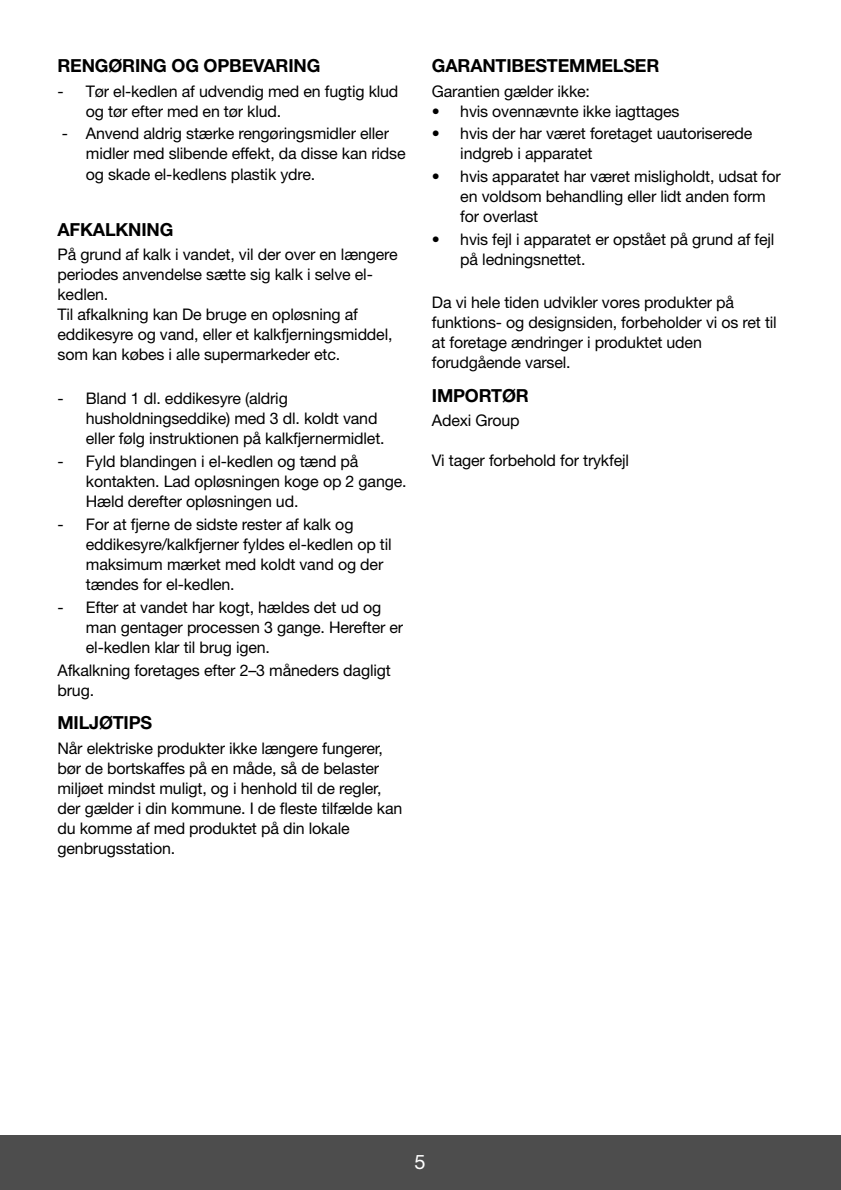
<style>
.page{position:relative;width:841px;height:1190px;background:#fff}
.page>*{position:absolute;margin:0;border:0;box-sizing:border-box;transform-origin:0 0}
.t1{font:20px "Helvetica Neue";color:#fff}
.t2{font:700 18px "Helvetica Neue";letter-spacing:-.01em;color:#000}
.t3{font:16px/20px "Helvetica Neue";letter-spacing:-.01em;color:#000}
</style>
<div class="page">
<div style="left:0;top:1135px;width:841px;height:54px;background:#4d4d4d"></div>
<p class="t2" style="left:57px;top:59px;width:264px">RENGØRING OG OPBEVARING</p>
<p class="t3" style="left:86px;top:82px;width:314px;text-indent:-28px">- Tør el-kedlen af udvendig med en fugtig klud og tør efter med en tør klud.</p>
<p class="t3" style="left:86px;top:125px;width:321px;text-indent:-24px">- Anvend aldrig stærke rengøringsmidler eller midler med slibende effekt, da disse kan ridse og skade el-kedlens plastik ydre.</p>
<p class="t2" style="left:57px;top:223px;width:117px">AFKALKNING</p>
<p class="t3" style="left:57px;top:246px;width:342px">På grund af kalk i vandet, vil der over en længere periodes anvendelse sætte sig kalk i selve el&shy;kedlen.<br>Til afkalkning kan De bruge en opløsning af eddikesyre og vand, eller et kalkfjerningsmiddel, som kan købes i alle supermarkeder etc.</p>
<p class="t3" style="left:86px;top:390px;width:300px;text-indent:-28px">- Bland 1 dl. eddikesyre (aldrig husholdningseddike) med 3 dl. koldt vand eller følg instruktionen på kalkfjernermidlet.</p>
<p class="t3" style="left:86px;top:453px;width:322px;text-indent:-28px">- Fyld blandingen i el-kedlen og tænd på kontakten. Lad opløsningen koge op 2 gange.<br>Hæld derefter opløsningen ud.</p>
<p class="t3" style="left:86px;top:516px;width:307px;text-indent:-28px">- For at fjerne de sidste rester af kalk og eddikesyre/kalkfjerner fyldes el-kedlen op til maksimum mærket med koldt vand og der tændes for el-kedlen.</p>
<p class="t3" style="left:86px;top:598px;width:319px;text-indent:-28px">- Efter at vandet har kogt, hældes det ud og man gentager processen 3 gange. Herefter er el-kedlen klar til brug igen.</p>
<p class="t3" style="left:57px;top:661px;width:335px">Afkalkning foretages efter 2–3 måneders dagligt brug.</p>
<p class="t2" style="left:57px;top:716px;width:96px">MILJØTIPS</p>
<p class="t3" style="left:57px;top:739px;width:346px">Når elektriske produkter ikke længere fungerer, bør de bortskaffes på en måde, så de belaster miljøet mindst muligt, og i henhold til de regler, der gælder i din kommune. I de fleste tilfælde kan du komme af med produktet på din lokale genbrugsstation.</p>
<p class="t2" style="left:432px;top:59px;width:229px">GARANTIBESTEMMELSER</p>
<p class="t3" style="left:432px;top:82px;width:159px">Garantien gælder ikke:</p>
<p class="t3" style="left:432px;top:102px;width:249px">• hvis ovennævnte ikke iagttages</p>
<p class="t3" style="left:460px;top:125px;width:293px;text-indent:-28px">• hvis der har været foretaget uautoriserede indgreb i apparatet</p>
<p class="t3" style="left:460px;top:168px;width:322px;text-indent:-28px">• hvis apparatet har været misligholdt, udsat for en voldsom behandling eller lidt anden form for overlast</p>
<p class="t3" style="left:460px;top:231px;width:316px;text-indent:-28px">• hvis fejl i apparatet er opstået på grund af fejl på ledningsnettet.</p>
<p class="t3" style="left:432px;top:294px;width:346px">Da vi hele tiden udvikler vores produkter på funktions- og designsiden, forbeholder vi os ret til at foretage ændringer i produktet uden forudgående varsel.</p>
<p class="t2" style="left:432px;top:388px;width:98px">IMPORTØR</p>
<p class="t3" style="left:432px;top:412px;width:89px">Adexi Group</p>
<p class="t3" style="left:432px;top:452px;width:198px">Vi tager forbehold for trykfejl</p>
<p class="t1" style="left:414px;top:1153px;width:13px">5</p>
</div>
